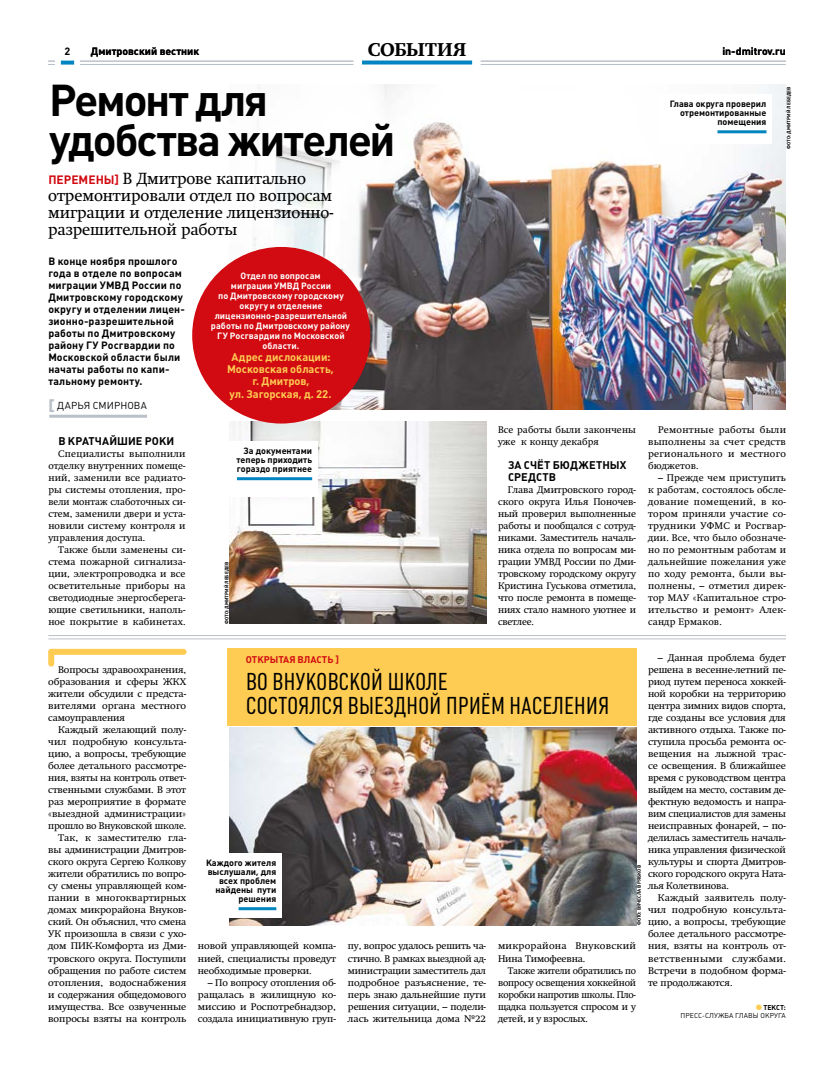
<style>
.page{position:relative;width:820px;height:1078px;background:#fff}
.page>*{position:absolute;margin:0;border:0;box-sizing:border-box;transform-origin:0 0}
.t1{font:700 44px/40px "Plumb";letter-spacing:-.045em;color:#000}
.t2{font:24px/24px "Plumb Cond";letter-spacing:.02em;color:#000}
.t3{font:18px "Swift Extra Bold C";letter-spacing:.01em;color:#000}
.t4{font:16px/17px "Swift C";letter-spacing:-.005em;color:#000}
.t5{font:700 11px/12px "Plumb";letter-spacing:-.005em;color:#fecc53;text-align:center}
.t6{font:700 11px/12px "Plumb";letter-spacing:.005em;color:#000}
.t7{font:700 10.5px/12px "Plumb";letter-spacing:.01em;color:#000}
.t8{font:10px "Plumb";letter-spacing:.01em;color:#000}
.t9{font:9.6px/12px "Swift C";letter-spacing:-.01em;color:#000;text-align:justify}
.t10{font:9.6px/12px "Swift C";letter-spacing:-.01em;color:#000;text-align:justify;scale:1.05 1}
.t11{font:9.6px/12px "Swift C";letter-spacing:.01em;color:#000}
.t12{font:9.6px/12px "Swift C";letter-spacing:.02em;color:#000;scale:1.05 1}
.t13{font:700 9.6px "Plumb";color:#d20a11}
.t14{font:700 9px/10px "Plumb";letter-spacing:.005em;color:#fff;text-align:center}
.t15{font:700 9px/9px "Plumb";color:#000;text-align:right}
.t16{font:7px/8px "Plumb";letter-spacing:.01em;color:#000;text-align:right}
.t17{font:700 4.9px "Plumb";color:#000}
.s1{font-family:"Plumb";font-weight:700;font-size:12px;color:#d20a11}
.s2{font-weight:900;font-size:15px;color:#bac0c8}
.s3{font-size:17px;color:#fecc53}
.s4{font-weight:700}
</style>
<div class="page">
<img style="left:230px;top:85px;width:555px;height:324px">
<img style="left:230px;top:727px;width:405px;height:198px">
<hr style="left:48px;top:61px;width:737px;height:1px;background:#bac0c8">
<hr style="left:48px;top:64px;width:737px;height:1px;background:#bac0c8">
<div style="left:55px;top:43px;width:25px;height:30px;background:#fff"></div>
<svg style="left:61px;top:61px;width:13px;height:4px"></svg>
<div style="left:353px;top:59px;width:127px;height:6px;background:#fff"></div>
<svg style="left:362px;top:60px;width:110px;height:4px"></svg>
<hr style="left:49px;top:414px;width:98px;height:3px;background:#bac0c8">
<hr style="left:48px;top:638px;width:737px;height:1px;background:#bac0c8">
<hr style="left:48px;top:635px;width:737px;height:1px;background:#bac0c8">
<div style="left:661px;top:94px;width:110px;height:50px;background:#fff"></div>
<hr style="left:717px;top:130px;width:49px;height:3px;background:#0085c0">
<div style="left:198px;top:853px;width:84px;height:65px;background:#fff"></div>
<hr style="left:238px;top:907px;width:38px;height:3px;background:#0085c0">
<div style="left:227px;top:648px;width:409px;height:78px;background:#fecc53"></div>
<div style="left:51px;top:648px;width:132px;height:6px;background:#fecc53"></div>
<div style="left:48px;top:651px;width:6px;height:12px;background:#fecc53"></div>
<img style="left:229px;top:421px;width:257px;height:202px">
<div style="left:192px;top:247px;width:178px;height:176px;background:#d20a11;border-radius:50%"></div>
<div style="left:228px;top:441px;width:90px;height:55px;background:#fff"></div>
<hr style="left:237px;top:477px;width:75px;height:3px;background:#0085c0">
<p class="t7" style="left:64px;top:44px;width:7px">2</p>
<p class="t7" style="left:91px;top:45px;width:110px">Дмитровский вестник</p>
<h3 class="t3" style="left:367px;top:39px;width:100px">СОБЫТИЯ</h3>
<p class="t7" style="left:722px;top:45px;width:65px">in-dmitrov.ru</p>
<h1 class="t1" style="left:49px;top:79px;width:348px">Ремонт для удобства жителей</h1>
<h3 class="t4" style="left:48px;top:170px;width:286px"><span class="s1">ПЕРЕМЕНЫ]</span> В Дмитрове капитально отремонтировали отдел по вопросам миграции и отделение лицензионно&shy;разрешительной работы</h3>
<p class="t7" style="left:48px;top:255px;width:138px">В конце ноября прошлого года в отделе по вопросам миграции УМВД России по<br>Дмитровскому городскому округу и отделении лицен&shy;зионно-разрешительной работы по Дмитровскому району ГУ Росгвардии по<br>Московской области были начаты работы по капи&shy;тальному ремонту.</p>
<p class="t8" style="left:48px;top:399px;width:100px"><span class="s2">[</span> ДАРЬЯ СМИРНОВА</p>
<p class="t6" style="left:58px;top:434px;width:117px">В КРАТЧАЙШИЕ РОКИ</p>
<p class="t9" style="left:48px;top:447px;width:139px;text-indent:10px">Специалисты выполнили отделку внутренних помеще&shy;ний, заменили все радиато&shy;ры системы отопления, про&shy;вели монтаж слаботочных си&shy;стем, заменили двери и уста&shy;новили систему контроля и управления доступа.</p>
<p class="t9" style="left:48px;top:543px;width:138px;text-indent:10px">Также были заменены си&shy;стема пожарной сигнализа&shy;ции, электропроводка и все осветительные приборы на светодиодные энергосберега&shy;ющие светильники, наполь&shy;ное покрытие в кабинетах.</p>
<p class="t14" style="left:211px;top:271px;width:140px">Отдел по вопросам<br>миграции УМВД России<br>по Дмитровскому городскому округу и отделение лицензионно-разрешительной работы по Дмитровскому району<br>ГУ Росгвардии по Московской области.</p>
<p class="t5" style="left:227px;top:351px;width:108px">Адрес дислокации:<br>Московская область, г. Дмитров,<br>ул. Загорская, д. 22.</p>
<p class="t15" style="left:236px;top:445px;width:77px;text-align:justify;text-indent:7px">За документами теперь приходить гораздо приятнее</p>
<p class="t17" style="left:223px;top:623px;width:64px;rotate:-90deg">ФОТО: ДМИТРИЙ ЛЕБЕДЕВ</p>
<p class="t15" style="left:669px;top:99px;width:98px">Глава округа проверил отремонтированные помещения</p>
<p class="t17" style="left:785px;top:149px;width:64px;rotate:-90deg">ФОТО: ДМИТРИЙ ЛЕБЕДЕВ</p>
<p class="t11" style="left:498px;top:423px;width:139px">Все работы были закончены уже к концу декабря</p>
<p class="t6" style="left:508px;top:458px;width:120px">ЗА СЧЁТ БЮДЖЕТНЫХ<br>СРЕДСТВ</p>
<p class="t9" style="left:498px;top:483px;width:139px;text-indent:10px">Глава Дмитровского город&shy;ского округа Илья Поночев&shy;ный проверил выполненные работы и пообщался с сотруд&shy;никами. Заместитель началь&shy;ника отдела по вопросам ми&shy;грации УМВД России по Дми&shy;тровскому городскому округу Кристина Гуськова отметила, что после ремонта в помеще&shy;ниях стало намного уютнее и светлее.</p>
<p class="t9" style="left:648px;top:423px;width:139px;text-indent:10px">Ремонтные работы были выполнены за счет средств регионального и местного бюджетов.</p>
<p class="t9" style="left:648px;top:471px;width:139px;text-indent:10px">– Прежде чем приступить к работам, состоялось обсле&shy;дование помещений, в ко&shy;тором приняли участие со&shy;трудники УФМС и Росгвар&shy;дии. Все, что было обозначе&shy;но по ремонтным работам и дальнейшие пожелания уже по ходу ремонта, были вы&shy;полнены, – отметил дирек&shy;тор МАУ «Капитальное стро&shy;ительство и ремонт» Алек&shy;сандр Ермаков.</p>
<p class="t9" style="left:48px;top:663px;width:139px;text-indent:10px">Вопросы здравоохранения, образования и сферы ЖКХ жители обсудили с предста&shy;вителями органа местного самоуправления</p>
<p class="t10" style="left:48px;top:723px;width:133px;text-align:right">Каждый желающий полу&shy;чил подробную консульта&shy;цию, а вопросы, требующие более детального рассмотре&shy;ния, взяты на контроль ответ&shy;ственными службами. В этот раз мероприятие в формате «выездной администрации» прошло во Внуковской школе.<br>Так, к заместителю гла&shy;вы администрации Дмитров&shy;ского округа Сергею Колкову жители обратились по вопро&shy;су смены управляющей ком&shy;пании в многоквартирных домах микрорайона Внуков&shy;ский. Он объяснил, что смена<br>УК произошла в связи с ухо&shy;дом ПИК-Комфорта из Дми&shy;тровского округа. Поступили обращения по работе систем отопления, водоснабжения и содержания общедомового имущества. Все озвученные вопросы взяты на контроль</p>
<p class="t10" style="left:647px;top:651px;width:133px;text-indent:10px">– Данная проблема будет решена в весенне-летний пе&shy;риод путем переноса хоккей&shy;ной коробки на территорию центра зимних видов спорта, где созданы все условия для активного отдыха. Также по&shy;ступила просьба ремонта ос&shy;вещения на лыжной трас&shy;се освещения. В ближайшее время с руководством центра выйдем на место, составим де&shy;фектную ведомость и напра&shy;вим специалистов для замены неисправных фонарей, – по&shy;делилась заместитель началь&shy;ника управления физической культуры и спорта Дмитров&shy;ского городского округа Ната&shy;лья Колетвинова.</p>
<p class="t10" style="left:647px;top:891px;width:133px;text-indent:10px">Каждый заявитель полу&shy;чил подробную консульта&shy;цию, а вопросы, требующие более детального рассмотре&shy;ния, взяты на контроль от&shy;ветственными службами.<br>Встречи в подобном форма&shy;те продолжаются.</p>
<p class="t16" style="left:680px;top:1002px;width:107px"><span class="s3">•</span><span class="s4">ТЕКСТ:<br></span>ПРЕСС-СЛУЖБА ГЛАВЫ ОКРУГА</p>
<p class="t13" style="left:246px;top:653px;width:94px">ОТКРЫТАЯ ВЛАСТЬ ]</p>
<h2 class="t2" style="left:246px;top:669px;width:364px">ВО ВНУКОВСКОЙ ШКОЛЕ<br>СОСТОЯЛСЯ ВЫЕЗДНОЙ ПРИЁМ НАСЕЛЕНИЯ</h2>
<p class="t15" style="left:206px;top:857px;width:72px">Каждого жителя выслушали, для всех проблем найдены пути решения</p>
<p class="t17" style="left:635px;top:925px;width:62px;rotate:-90deg">ФОТО: ВЯЧЕСЛАВ РЯБКОВ</p>
<p class="t10" style="left:198px;top:939px;width:133px">новой управляющей компа&shy;нией, специалисты проведут необходимые проверки.</p>
<p class="t9" style="left:198px;top:975px;width:139px;text-indent:10px">– По вопросу отопления об&shy;ращалась в жилищную ко&shy;миссию и Роспотребнадзор, создала инициативную груп-</p>
<p class="t12" style="left:498px;top:939px;width:133px">микрорайона Внуковский<br>Нина Тимофеевна.</p>
<p class="t9" style="left:498px;top:963px;width:139px;text-indent:10px">Также жители обратились по вопросу освещения хоккейной коробки напротив школы. Пло&shy;щадка пользуется спросом и у детей, и у взрослых.</p>
<p class="t9" style="left:348px;top:939px;width:139px">пу, вопрос удалось решить ча&shy;стично. В рамках выездной ад&shy;министрации заместитель дал подробное разъяснение, те&shy;перь знаю дальнейшие пути решения ситуации, – подели&shy;лась жительница дома №22</p>
</div>
